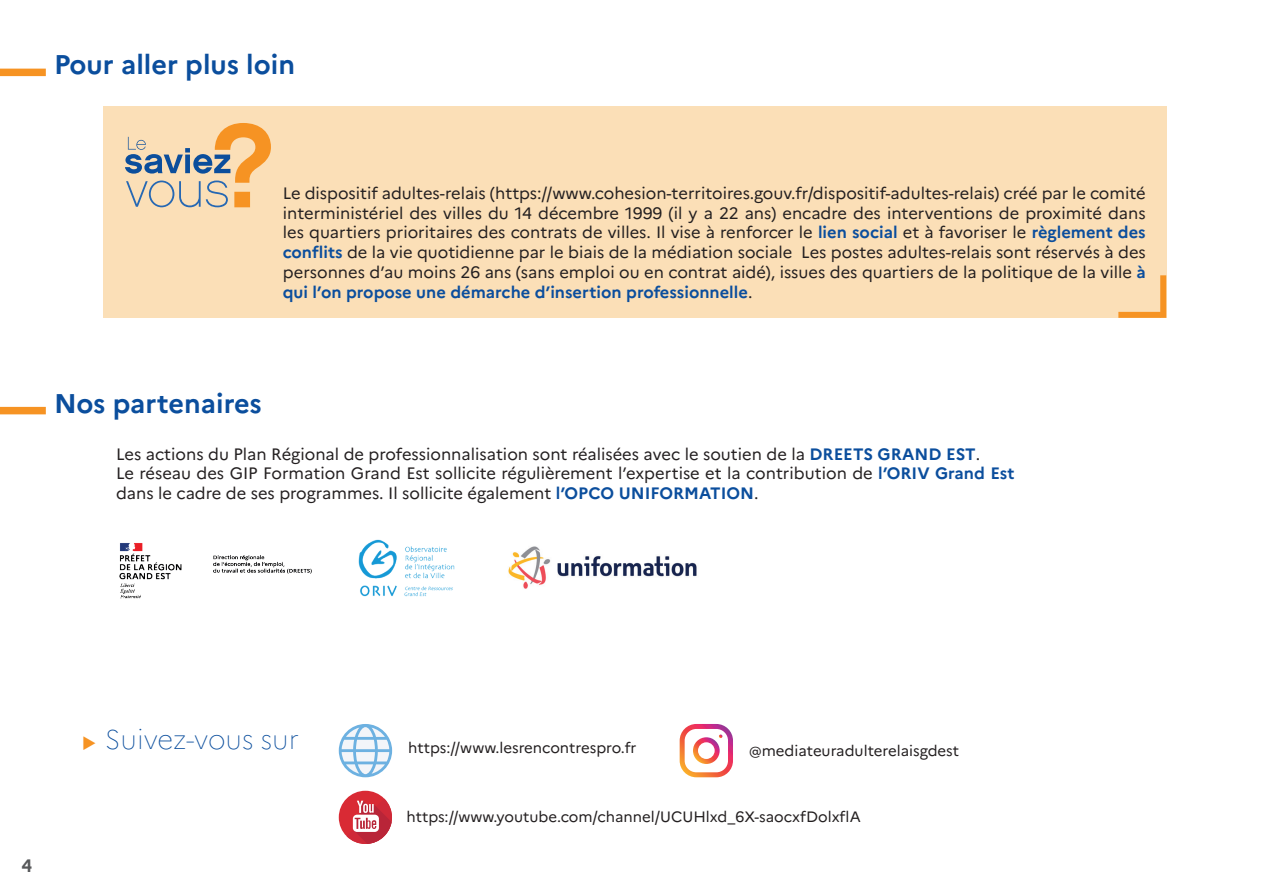
<style>
.page{position:relative;width:1263px;height:893px;background:#fff}
.page>*{position:absolute;margin:0;border:0;box-sizing:border-box;transform-origin:0 0}
.t1{font:700 27px "Marianne";color:#0b4e9d}
.t2{font:100 27px "Marianne";color:#0b4e9d}
.t3{font:700 18px "Marianne";color:#57585a}
.t4{font:16.5px/19.8px "Marianne";color:#231f20;text-align:justify}
.t5{font:15px "Marianne";color:#231f20}
.s1{font-weight:700;color:#0b4e9d}
.s2{color:#f69323}
</style>
<div class="page">
<div style="left:103px;top:106px;width:1063px;height:211px;background:#fbdfb7"></div>
<img style="left:119px;top:543px;width:193px;height:56px">
<svg style="left:125px;top:123px;width:146px;height:84px"></svg>
<div style="left:0;top:69px;width:46px;height:7px;background:#f69323"></div>
<div style="left:1160px;top:275px;width:6px;height:43px;background:#f69323"></div>
<div style="left:1118px;top:312px;width:43px;height:6px;background:#f69323"></div>
<div style="left:0;top:407px;width:46px;height:7px;background:#f69323"></div>
<img style="left:358px;top:539px;width:97px;height:58px">
<img style="left:508px;top:546px;width:189px;height:43px">
<svg style="left:339px;top:724px;width:53px;height:53px"></svg>
<div style="left:339px;top:791px;width:53px;height:53px;background:#d92a34;border-radius:50%"></div>
<svg style="left:347px;top:798px;width:45px;height:46px"></svg>
<svg style="left:680px;top:724px;width:53px;height:53px"></svg>
<h1 class="t1" style="left:54px;top:48px;width:243px">Pour aller plus loin</h1>
<p class="t4" style="left:283px;top:183px;width:865px">Le dispositif adultes-relais (https://www.cohesion-territoires.gouv.fr/dispositif-adultes-relais) créé par le comité interministériel des villes du 14 décembre 1999 (il y a 22 ans) encadre des interventions de proximité dans les quartiers prioritaires des contrats de villes. Il vise à renforcer le <span class="s1">lien social</span> et à favoriser le <span class="s1">règlement des conflits</span> de la vie quotidienne par le biais de la médiation sociale Les postes adultes-relais sont réservés à des personnes d’au moins 26 ans (sans emploi ou en contrat aidé), issues des quartiers de la politique de la ville <span class="s1">à qui l’on propose une démarche d’insertion professionnelle</span>.</p>
<h1 class="t1" style="left:54px;top:386px;width:209px">Nos partenaires</h1>
<p class="t4" style="left:116px;top:444px;width:900px;text-align:left">Les actions du Plan Régional de professionnalisation sont réalisées avec le soutien de la <span class="s1">DREETS GRAND EST</span>.<br>Le réseau des GIP Formation Grand Est sollicite régulièrement l’expertise et la contribution de <span class="s1">l’ORIV Grand Est </span>dans le cadre de ses programmes. Il sollicite également <span class="s1">l’OPCO UNIFORMATION</span>.</p>
<p class="t3" style="left:22px;top:855px;width:12px">4</p>
<h1 class="t2" style="left:82px;top:723px;width:218px"><span class="s2">◆</span> Suivez-vous sur</h1>
<p class="t5" style="left:408px;top:738px;width:230px">https://www.lesrencontrespro.fr</p>
<p class="t5" style="left:749px;top:741px;width:212px">@mediateuradulterelaisgdest</p>
<p class="t5" style="left:406px;top:807px;width:456px">https://www.youtube.com/channel/UCUHlxd_6X-saocxfDolxflA</p>
</div>
